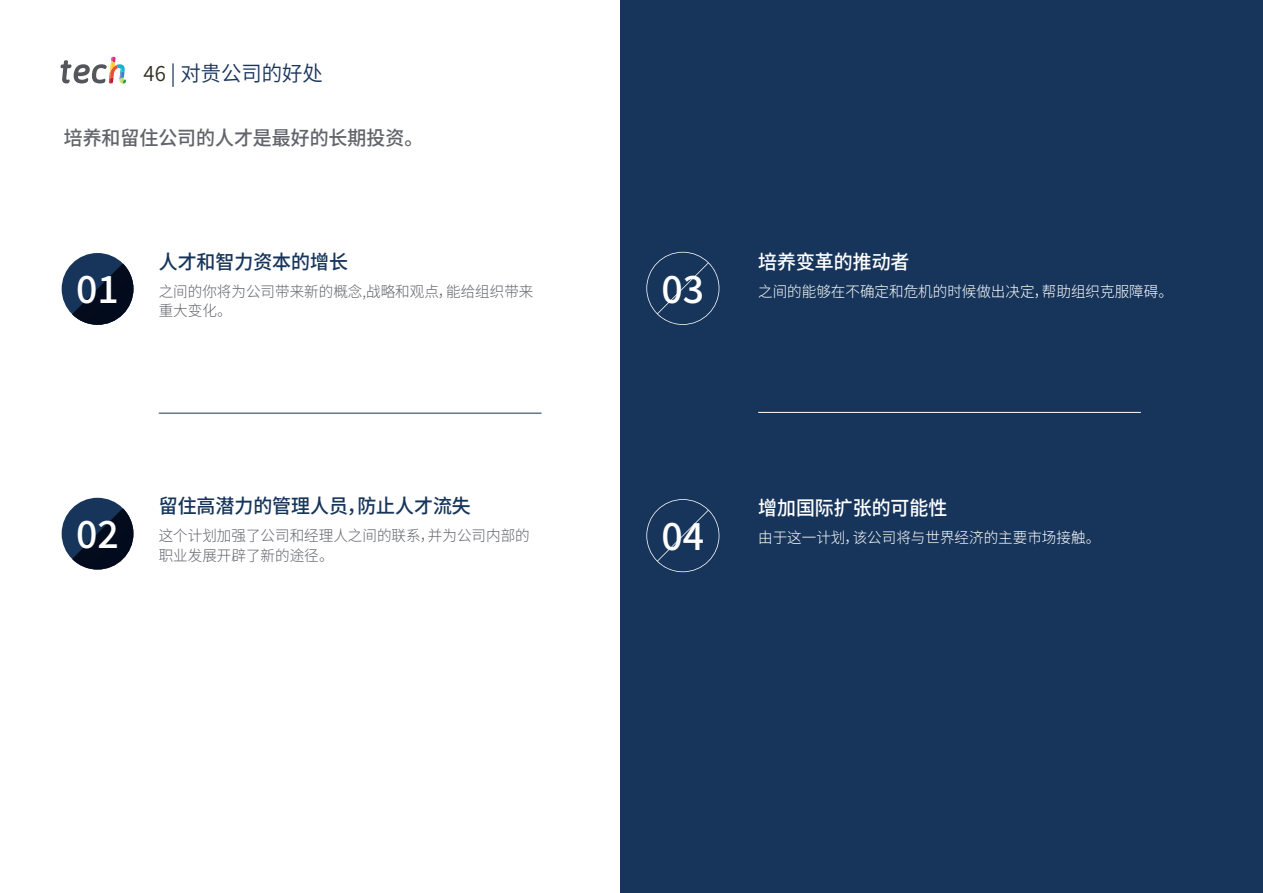
<style>
.page{position:relative;width:1263px;height:893px;background:#fff}
.page>*{position:absolute;margin:0;border:0;box-sizing:border-box;transform-origin:0 0}
.t1{font:500 37.5px "Source Han Sans CN";color:#fff}
.t2{font:21px "Source Han Sans CN";color:#1a355c}
.t3{font:500 19.5px "Source Han Sans CN";color:#17355b}
.t4{font:500 19.5px "Source Han Sans CN";color:#61646a}
.t5{font:500 19.5px "Source Han Sans CN";color:#fff}
.t6{font:300 15px/19.5px "Source Han Sans CN";color:#61646a}
.t7{font:300 15px "Source Han Sans CN";color:#fff}
.s1{color:#312e20}
</style>
<div class="page">
<div style="left:621px;top:0;width:642px;height:893px;background:#17355b"></div>
<hr style="left:159px;top:413px;width:382px;height:1px;background:#17355b">
<hr style="left:758px;top:412px;width:383px;height:1px;background:#fff">
<svg style="left:646px;top:499px;width:73px;height:73px"></svg>
<svg style="left:646px;top:252px;width:73px;height:73px"></svg>
<svg style="left:61px;top:57px;width:65px;height:27px"></svg>
<div style="left:62px;top:253px;width:71px;height:72px;background:#17355b;border-radius:50%"></div>
<div style="left:62px;top:498px;width:71px;height:72px;background:#17355b;border-radius:50%"></div>
<svg style="left:72px;top:264px;width:61px;height:61px"></svg>
<svg style="left:72px;top:508px;width:61px;height:62px"></svg>
<h2 class="t2" style="left:144px;top:61px;width:181px"><span class="s1">46</span> | 对贵公司的好处</h2>
<h3 class="t4" style="left:64px;top:127px;width:361px">培养和留住公司的人才是最好的长期投资。</h3>
<h1 class="t1" style="left:76px;top:269px;width:44px">01</h1>
<h3 class="t3" style="left:159px;top:250px;width:191px">人才和智力资本的增长</h3>
<p class="t6" style="left:159px;top:282px;width:376px">之间的你将为公司带来新的概念,战略和观点，能给组织带来重大变化。</p>
<h1 class="t1" style="left:76px;top:513px;width:44px">02</h1>
<h3 class="t3" style="left:159px;top:495px;width:314px">留住高潜力的管理人员，防止人才流失</h3>
<p class="t6" style="left:159px;top:526px;width:373px">这个计划加强了公司和经理人之间的联系，并为公司内部的职业发展开辟了新的途径。</p>
<h1 class="t1" style="left:661px;top:268px;width:44px">03</h1>
<h3 class="t5" style="left:758px;top:250px;width:153px">培养变革的推动者</h3>
<p class="t7" style="left:758px;top:283px;width:416px">之间的能够在不确定和危机的时候做出决定，帮助组织克服障碍。</p>
<h1 class="t1" style="left:661px;top:515px;width:44px">04</h1>
<h3 class="t5" style="left:758px;top:496px;width:191px">增加国际扩张的可能性</h3>
<p class="t7" style="left:758px;top:529px;width:344px">由于这一计划，该公司将与世界经济的主要市场接触。</p>
</div>
